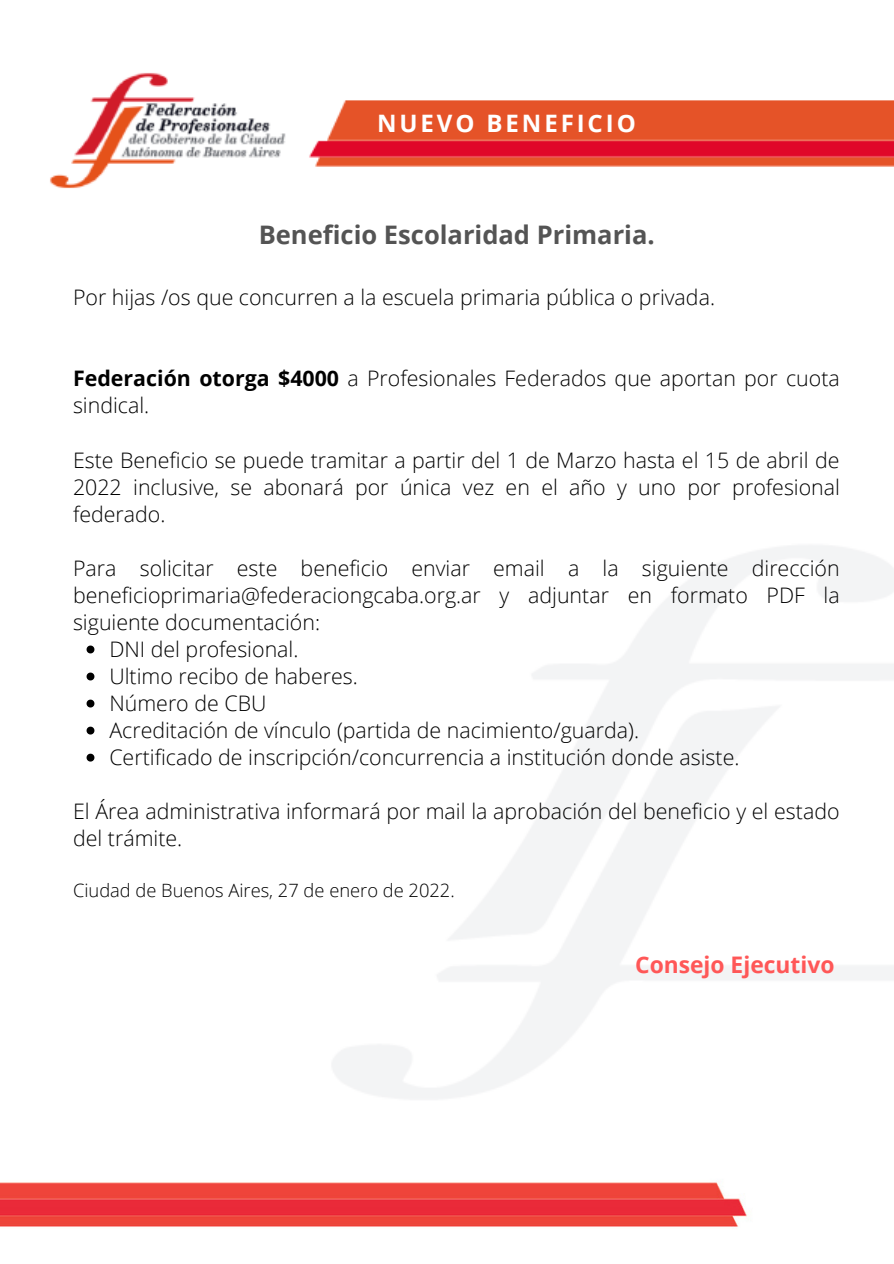
<style>
.page{position:relative;width:894px;height:1264px;background:#fff}
.page>*{position:absolute;margin:0;border:0;box-sizing:border-box;transform-origin:0 0}
.t1{font:700 25.5px "Open Sans";color:#545454}
.t2{font:700 24px "Open Sans";letter-spacing:.12em;color:#fff}
.t3{font:700 22.8px "Open Sans";color:#ff5757}
.t4{font:300 21.3px/27px "Open Sans";color:#000}
.t5{font:300 18.3px "Open Sans";color:#000}
.s1{font-weight:700}
</style>
<div class="page">
<img style="left:50px;top:72px;width:843px;height:117px">
<img style="left:0;top:1182px;width:747px;height:45px">
<svg style="left:86px;top:645px;width:8px;height:8px"></svg>
<svg style="left:86px;top:672px;width:8px;height:8px"></svg>
<svg style="left:86px;top:699px;width:8px;height:8px"></svg>
<svg style="left:86px;top:726px;width:8px;height:8px"></svg>
<svg style="left:86px;top:753px;width:8px;height:8px"></svg>
<p class="t2" style="left:377px;top:106px;width:260px">NUEVO BENEFICIO</p>
<p class="t1" style="left:259px;top:217px;width:397px">Beneficio Escolaridad Primaria.</p>
<p class="t4" style="left:73px;top:283px;width:643px">Por hijas /os que concurren a la escuela primaria pública o privada.</p>
<p class="t4" style="left:73px;top:364px;width:768px"><span class="s1">Federación otorga $4000</span> a Profesionales Federados que aportan por cuota sindical.</p>
<p class="t4" style="left:73px;top:446px;width:768px;text-align:justify">Este Beneficio se puede tramitar a partir del 1 de Marzo hasta el 15 de abril de 2022 inclusive, se abonará por única vez en el año y uno por profesional federado.</p>
<p class="t4" style="left:73px;top:554px;width:768px;text-align:justify">Para solicitar este beneficio enviar email a la siguiente dirección beneficioprimaria@federaciongcaba.org.ar y adjuntar en formato PDF la siguiente documentación:</p>
<p class="t4" style="left:109px;top:635px;width:190px">DNI del profesional.</p>
<p class="t4" style="left:109px;top:662px;width:250px">Ultimo recibo de haberes.</p>
<p class="t4" style="left:109px;top:689px;width:158px">Número de CBU</p>
<p class="t4" style="left:109px;top:716px;width:531px">Acreditación de vínculo (partida de nacimiento/guarda).</p>
<p class="t4" style="left:109px;top:743px;width:631px">Certificado de inscripción/concurrencia a institución donde asiste.</p>
<p class="t4" style="left:73px;top:797px;width:767px">El Área administrativa informará por mail la aprobación del beneficio y el estado del trámite.</p>
<p class="t5" style="left:73px;top:877px;width:383px">Ciudad de Buenos Aires, 27 de enero de 2022.</p>
<p class="t3" style="left:635px;top:949px;width:201px">Consejo Ejecutivo</p>
</div>
